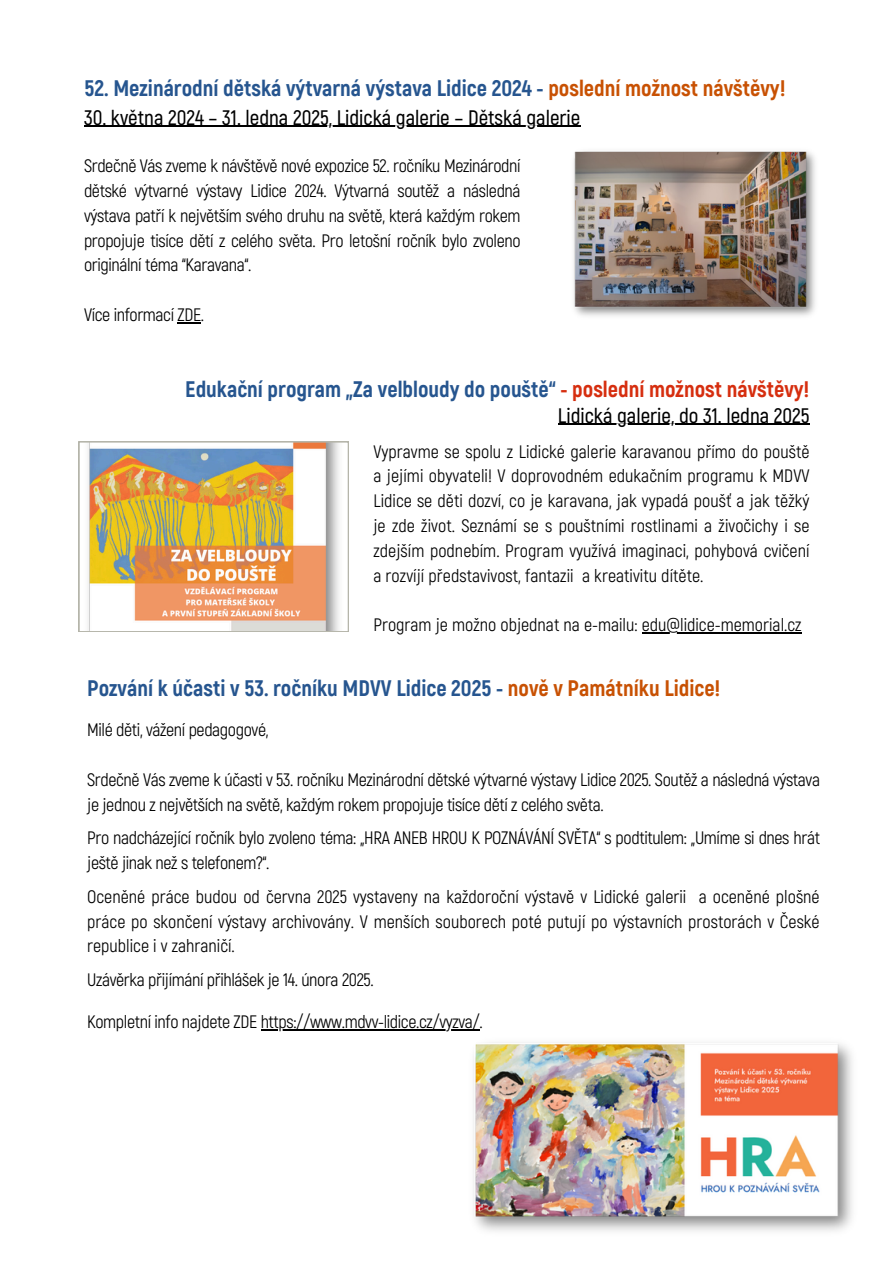
<style>
.page{position:relative;width:894px;height:1264px;background:#fff}
.page>*{position:absolute;margin:0;border:0;box-sizing:border-box;transform-origin:0 0}
.t1{font:800 22.5px "Akrobat";color:#26558f}
.t2{font:600 21px "Akrobat";color:#000}
.t3{font:18px/24.8px "Akrobat";letter-spacing:-.02em;color:#000;text-align:justify}
.t4{font:18px "Akrobat";color:#000}
.s1{color:#c85103}
.s2{color:#d62e0f}
</style>
<div class="page">
<img style="left:573px;top:151px;width:242px;height:165px">
<svg style="left:79px;top:441px;width:270px;height:190px"></svg>
<hr style="left:84px;top:126px;width:496px;height:1px;background:#000">
<svg style="left:177px;top:322px;width:24px;height:1px"></svg>
<hr style="left:641px;top:632px;width:160px;height:1px;background:#000">
<hr style="left:558px;top:424px;width:251px;height:1px;background:#000">
<img style="left:473px;top:1042px;width:379px;height:189px">
<hr style="left:260px;top:1028px;width:219px;height:2px;background:#000">
<h1 class="t1" style="left:84px;top:75px;width:702px">52. Mezinárodní dětská výtvarná výstava Lidice 2024 - <span class="s1">poslední možnost návštěvy!</span></h1>
<h1 class="t2" style="left:84px;top:105px;width:497px">30. května 2024 – 31. ledna 2025, Lidická galerie – Dětská galerie</h1>
<p class="t3" style="left:84px;top:154px;width:438px">Srdečně Vás zveme k návštěvě nové expozice 52. ročníku Mezinárodní dětské výtvarné výstavy Lidice 2024. Výtvarná soutěž a následná výstava patří k největším svého druhu na světě, která každým rokem propojuje tisíce dětí z celého světa. Pro letošní ročník bylo zvoleno originální téma “Karavana“.</p>
<p class="t3" style="left:84px;top:303px;width:122px">Více informací ZDE.</p>
<p class="t1" style="left:185px;top:375px;width:625px">Edukační program „Za velbloudy do pouště“ <span class="s2">- poslední možnost návštěvy!</span></p>
<p class="t2" style="left:558px;top:403px;width:253px">Lidická galerie, do 31. ledna 2025</p>
<h1 class="t3" style="left:373px;top:439px;width:437px">Vypravme se spolu z Lidické galerie karavanou přímo do pouště a jejími obyvateli! V doprovodném edukačním programu k MDVV Lidice se děti dozví, co je karavana, jak vypadá poušť a jak těžký je zde život. Seznámí se s pouštními rostlinami a živočichy i se zdejším podnebím. Program využívá imaginaci, pohybová cvičení a rozvíjí představivost, fantazii a kreativitu dítěte.</h1>
<h1 class="t4" style="left:373px;top:614px;width:429px">Program je možno objednat na e-mailu: edu@lidice-memorial.cz</h1>
<p class="t1" style="left:87px;top:674px;width:634px">Pozvání k účasti v 53. ročníku MDVV Lidice 2025 - <span class="s1">nově v Památníku Lidice!</span></p>
<h1 class="t3" style="left:87px;top:718px;width:183px">Milé děti, vážení pedagogové,</h1>
<p class="t3" style="left:87px;top:767px;width:734px">Srdečně Vás zveme k účasti v 53. ročníku Mezinárodní dětské výtvarné výstavy Lidice 2025. Soutěž a následná výstava je jednou z největších na světě, každým rokem propojuje tisíce dětí z celého světa.</p>
<p class="t3" style="left:87px;top:826px;width:734px">Pro nadcházející ročník bylo zvoleno téma: „HRA ANEB HROU K POZNÁVÁNÍ SVĚTA“ s podtitulem: „Umíme si dnes hrát ještě jinak než s telefonem?“.</p>
<p class="t3" style="left:87px;top:884px;width:733px">Oceněné práce budou od června 2025 vystaveny na každoroční výstavě v Lidické galerii a oceněné plošné práce po skončení výstavy archivovány. V menších souborech poté putují po výstavních prostorách v České republice i v zahraničí.</p>
<p class="t3" style="left:87px;top:968px;width:288px">Uzávěrka přijímání přihlášek je 14. února 2025.</p>
<p class="t3" style="left:87px;top:1009px;width:397px">Kompletní info najdete ZDE https://www.mdvv-lidice.cz/vyzva/.</p>
</div>
